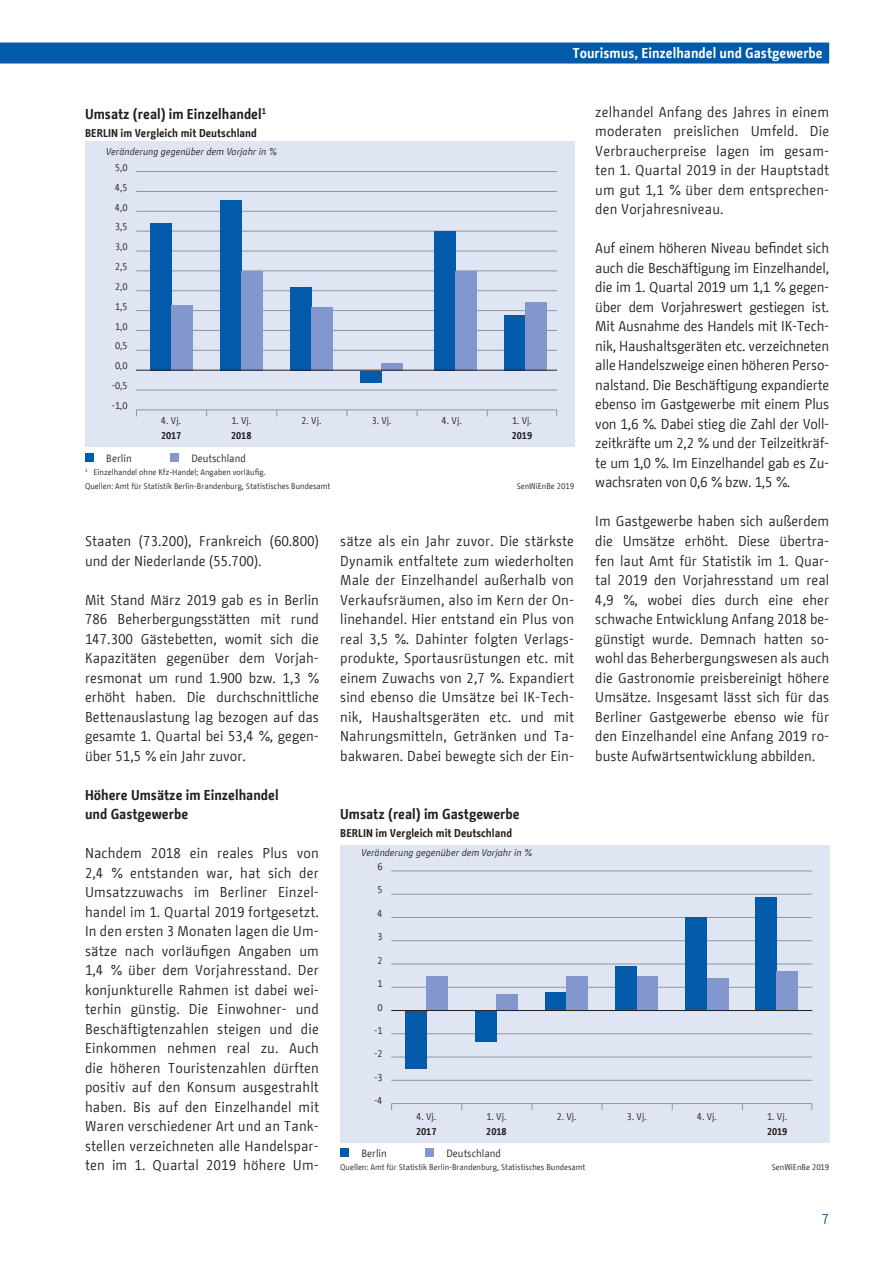
<style>
.page{position:relative;width:893px;height:1263px;background:#fff}
.page>*{position:absolute;margin:0;border:0;box-sizing:border-box;transform-origin:0 0}
.Fließtext{font:14.25px/19.5px "BMF Change";color:#231f20;text-align:justify}
.Überschrift_2{font:700 14.25px "BMF Change";color:#231f20}
.t1{font:700 14.25px "BMF Change";color:#fff}
.t2{font:14.25px "BMF Change";color:#015aaa}
.t3{font:700 11.25px "BMF Change";color:#231f20}
.t4{font:10.5px "BMF Change";color:#231f20}
.t5{font:9.75px/19.8px "BMF Change";color:#231f20;text-align:center}
.t6{font:italic 9.75px "BMF Change";color:#231f20}
.t7{font:700 9.75px "BMF Change";color:#231f20}
.t8{font:8.25px/13.5px "BMF Change";color:#231f20}
</style>
<div class="page">
<div style="left:10px;top:43px;width:809px;height:21px;background:#015aaa"></div>
<div style="left:85px;top:142px;width:489px;height:305px;background:#e0e5f3"></div>
<hr style="left:136px;top:409px;width:421px;height:1px;background:#939598">
<hr style="left:136px;top:390px;width:421px;height:1px;background:#939598">
<hr style="left:136px;top:350px;width:421px;height:1px;background:#939598">
<hr style="left:136px;top:330px;width:421px;height:1px;background:#939598">
<hr style="left:136px;top:310px;width:421px;height:1px;background:#939598">
<hr style="left:136px;top:290px;width:421px;height:1px;background:#939598">
<hr style="left:136px;top:270px;width:421px;height:1px;background:#939598">
<hr style="left:136px;top:251px;width:421px;height:1px;background:#939598">
<hr style="left:136px;top:231px;width:421px;height:1px;background:#939598">
<hr style="left:136px;top:211px;width:421px;height:1px;background:#939598">
<hr style="left:136px;top:191px;width:421px;height:1px;background:#939598">
<hr style="left:136px;top:171px;width:421px;height:1px;background:#939598">
<div style="left:85px;top:453px;width:9px;height:8px;background:#015aaa"></div>
<div style="left:170px;top:453px;width:9px;height:8px;background:#8197cd"></div>
<div style="left:434px;top:232px;width:21px;height:138px;background:#015aaa"></div>
<div style="left:504px;top:315px;width:22px;height:55px;background:#015aaa"></div>
<div style="left:455px;top:271px;width:22px;height:100px;background:#8197cd"></div>
<div style="left:526px;top:302px;width:21px;height:68px;background:#8197cd"></div>
<div style="left:150px;top:223px;width:21px;height:147px;background:#015aaa"></div>
<div style="left:171px;top:305px;width:21px;height:65px;background:#8197cd"></div>
<div style="left:290px;top:287px;width:21px;height:83px;background:#015aaa"></div>
<div style="left:360px;top:370px;width:22px;height:12px;background:#015aaa"></div>
<div style="left:220px;top:200px;width:21px;height:170px;background:#015aaa"></div>
<div style="left:241px;top:271px;width:22px;height:99px;background:#8197cd"></div>
<div style="left:311px;top:307px;width:22px;height:63px;background:#8197cd"></div>
<div style="left:382px;top:363px;width:21px;height:7px;background:#8197cd"></div>
<hr style="left:136px;top:370px;width:421px;height:1px;background:#231f20">
<div style="left:340px;top:845px;width:489px;height:298px;background:#e0e5f3"></div>
<hr style="left:391px;top:1103px;width:421px;height:1px;background:#939598">
<hr style="left:391px;top:1080px;width:421px;height:1px;background:#939598">
<hr style="left:391px;top:1057px;width:421px;height:1px;background:#939598">
<hr style="left:391px;top:1033px;width:421px;height:1px;background:#939598">
<hr style="left:391px;top:987px;width:421px;height:1px;background:#939598">
<hr style="left:391px;top:964px;width:421px;height:1px;background:#939598">
<hr style="left:391px;top:940px;width:421px;height:1px;background:#939598">
<hr style="left:391px;top:917px;width:421px;height:1px;background:#939598">
<hr style="left:391px;top:894px;width:421px;height:1px;background:#939598">
<hr style="left:391px;top:870px;width:421px;height:1px;background:#939598">
<div style="left:426px;top:976px;width:22px;height:35px;background:#8197cd"></div>
<div style="left:496px;top:994px;width:22px;height:17px;background:#8197cd"></div>
<div style="left:340px;top:1148px;width:9px;height:9px;background:#015aaa"></div>
<div style="left:425px;top:1148px;width:9px;height:9px;background:#8197cd"></div>
<div style="left:755px;top:897px;width:22px;height:114px;background:#015aaa"></div>
<div style="left:777px;top:971px;width:21px;height:40px;background:#8197cd"></div>
<div style="left:545px;top:992px;width:22px;height:19px;background:#015aaa"></div>
<div style="left:686px;top:918px;width:21px;height:93px;background:#015aaa"></div>
<div style="left:567px;top:976px;width:21px;height:35px;background:#8197cd"></div>
<div style="left:637px;top:976px;width:21px;height:35px;background:#8197cd"></div>
<div style="left:707px;top:978px;width:21px;height:33px;background:#8197cd"></div>
<div style="left:475px;top:1011px;width:21px;height:30px;background:#015aaa"></div>
<div style="left:615px;top:967px;width:22px;height:44px;background:#015aaa"></div>
<div style="left:405px;top:1011px;width:21px;height:58px;background:#015aaa"></div>
<hr style="left:391px;top:1010px;width:421px;height:1px;background:#231f20">
<p class="t1" style="left:572px;top:43px;width:252px">Tourismus, Einzelhandel und Gastgewerbe</p>
<p class="Fließtext" style="left:595px;top:102px;width:235px">zelhandel Anfang des Jahres in einem moderaten preislichen Umfeld. Die Verbraucherpreise lagen im gesam&shy;ten 1. Quartal 2019 in der Hauptstadt um gut 1,1 % über dem entsprechen&shy;den Vorjahresniveau.</p>
<p class="Fließtext" style="left:595px;top:239px;width:235px">Auf einem höheren Niveau befindet sich auch die Beschäftigung im Einzelhandel, die im 1. Quartal 2019 um 1,1 % gegen&shy;über dem Vorjahreswert gestiegen ist.<br>Mit Ausnahme des Handels mit IK-Tech&shy;nik, Haushaltsgeräten etc. verzeichneten alle Handelszweige einen höheren Perso&shy;nalstand. Die Beschäftigung expandierte ebenso im Gastgewerbe mit einem Plus von 1,6 %. Dabei stieg die Zahl der Voll&shy;zeitkräfte um 2,2 % und der Teilzeitkräf&shy;te um 1,0 %. Im Einzelhandel gab es Zu&shy;wachsraten von 0,6 % bzw. 1,5 %.</p>
<p class="Fließtext" style="left:595px;top:512px;width:235px">Im Gastgewerbe haben sich außerdem die Umsätze erhöht. Diese übertra&shy;fen laut Amt für Statistik im 1. Quar&shy;tal 2019 den Vorjahresstand um real 4,9 %, wobei dies durch eine eher schwache Entwicklung Anfang 2018 be&shy;günstigt wurde. Demnach hatten so&shy;wohl das Beherbergungswesen als auch die Gastronomie preisbereinigt höhere Umsätze. Insgesamt lässt sich für das Berliner Gastgewerbe ebenso wie für den Einzelhandel eine Anfang 2019 ro&shy;buste Aufwärtsentwicklung abbilden.</p>
<p class="Überschrift_2" style="left:85px;top:104px;width:183px">Umsatz (real) im Einzelhandel<sup>1</sup></p>
<p class="t3" style="left:85px;top:125px;width:173px">BERLIN im Vergleich mit Deutschland</p>
<p class="t6" style="left:106px;top:145px;width:172px">Veränderung gegenüber dem Vorjahr in %</p>
<p class="t5" style="left:112px;top:158px;width:17px">5,0<br>4,5<br>4,0<br>3,5<br>3,0<br>2,5<br>2,0<br>1,5<br>1,0<br>0,5<br>0,0 -0,5 -1,0</p>
<p class="t5" style="left:161px;top:411px;width:21px">4. Vj.</p>
<p class="t5" style="left:231px;top:411px;width:21px">1. Vj.</p>
<p class="t5" style="left:302px;top:411px;width:21px">2. Vj.</p>
<p class="t5" style="left:372px;top:411px;width:21px">3. Vj.</p>
<p class="t5" style="left:442px;top:411px;width:21px">4. Vj.</p>
<p class="t5" style="left:512px;top:411px;width:21px">1. Vj.</p>
<p class="t7" style="left:161px;top:429px;width:22px">2017</p>
<p class="t7" style="left:231px;top:429px;width:22px">2018</p>
<p class="t7" style="left:512px;top:429px;width:22px">2019</p>
<p class="t4" style="left:106px;top:450px;width:27px">Berlin</p>
<p class="t4" style="left:191px;top:450px;width:56px">Deutschland</p>
<p class="t8" style="left:85px;top:465px;width:247px"><sup>1</sup> Einzelhandel ohne Kfz-Handel; Angaben vorläufig.<br>Quellen: Amt für Statistik Berlin-Brandenburg, Statistisches Bundesamt</p>
<p class="t8" style="left:517px;top:479px;width:59px">SenWiEnBe 2019</p>
<p class="Fließtext" style="left:85px;top:531px;width:235px">Staaten (73.200), Frankreich (60.800) und der Niederlande (55.700).</p>
<p class="Fließtext" style="left:85px;top:590px;width:235px">Mit Stand März 2019 gab es in Berlin 786 Beherbergungsstätten mit rund 147.300 Gästebetten, womit sich die Kapazitäten gegenüber dem Vorjah&shy;resmonat um rund 1.900 bzw. 1,3 % erhöht haben. Die durchschnittliche Bettenauslastung lag bezogen auf das gesamte 1. Quartal bei 53,4 %, gegen&shy;über 51,5 % ein Jahr zuvor.</p>
<p class="Überschrift_2" style="left:85px;top:784px;width:195px">Höhere Umsätze im Einzelhandel</p>
<p class="Überschrift_2" style="left:85px;top:804px;width:105px">und Gastgewerbe</p>
<p class="Fließtext" style="left:85px;top:843px;width:235px">Nachdem 2018 ein reales Plus von 2,4 % entstanden war, hat sich der Umsatzzuwachs im Berliner Einzel&shy;handel im 1. Quartal 2019 fortgesetzt.<br>In den ersten 3 Monaten lagen die Um&shy;sätze nach vorläufigen Angaben um 1,4 % über dem Vorjahresstand. Der konjunkturelle Rahmen ist dabei wei&shy;terhin günstig. Die Einwohner- und Beschäftigtenzahlen steigen und die Einkommen nehmen real zu. Auch die höheren Touristenzahlen dürften positiv auf den Konsum ausgestrahlt haben. Bis auf den Einzelhandel mit Waren verschiedener Art und an Tank&shy;stellen verzeichneten alle Handelspar&shy;ten im 1. Quartal 2019 höhere Um-</p>
<p class="Fließtext" style="left:340px;top:531px;width:235px">sätze als ein Jahr zuvor. Die stärkste Dynamik entfaltete zum wiederholten Male der Einzelhandel außerhalb von Verkaufsräumen, also im Kern der On&shy;linehandel. Hier entstand ein Plus von real 3,5 %. Dahinter folgten Verlags&shy;produkte, Sportausrüstungen etc. mit einem Zuwachs von 2,7 %. Expandiert sind ebenso die Umsätze bei IK-Tech&shy;nik, Haushaltsgeräten etc. und mit Nahrungsmitteln, Getränken und Ta&shy;bakwaren. Dabei bewegte sich der Ein-</p>
<p class="Überschrift_2" style="left:340px;top:803px;width:181px">Umsatz (real) im Gastgewerbe</p>
<p class="t3" style="left:340px;top:825px;width:173px">BERLIN im Vergleich mit Deutschland</p>
<p class="t6" style="left:361px;top:846px;width:172px">Veränderung gegenüber dem Vorjahr in %</p>
<p class="t5" style="left:378px;top:857px;width:7px">6</p>
<p class="t5" style="left:378px;top:880px;width:7px">5</p>
<p class="t5" style="left:378px;top:904px;width:7px">4</p>
<p class="t5" style="left:378px;top:927px;width:7px">3</p>
<p class="t5" style="left:378px;top:950px;width:7px">2</p>
<p class="t5" style="left:378px;top:974px;width:7px">1</p>
<p class="t5" style="left:378px;top:997px;width:7px">0</p>
<p class="t5" style="left:374px;top:1021px;width:10px">-1</p>
<p class="t5" style="left:374px;top:1044px;width:10px">-2</p>
<p class="t5" style="left:374px;top:1067px;width:10px">-3</p>
<p class="t5" style="left:374px;top:1091px;width:10px">-4</p>
<p class="t5" style="left:416px;top:1107px;width:21px">4. Vj.</p>
<p class="t5" style="left:486px;top:1107px;width:21px">1. Vj.</p>
<p class="t5" style="left:557px;top:1107px;width:21px">2. Vj.</p>
<p class="t5" style="left:627px;top:1107px;width:21px">3. Vj.</p>
<p class="t5" style="left:697px;top:1107px;width:21px">4. Vj.</p>
<p class="t5" style="left:767px;top:1107px;width:21px">1. Vj.</p>
<p class="t7" style="left:416px;top:1125px;width:22px">2017</p>
<p class="t7" style="left:486px;top:1125px;width:22px">2018</p>
<p class="t7" style="left:767px;top:1125px;width:22px">2019</p>
<p class="t4" style="left:361px;top:1146px;width:27px">Berlin</p>
<p class="t4" style="left:446px;top:1146px;width:56px">Deutschland</p>
<p class="t8" style="left:340px;top:1161px;width:247px">Quellen: Amt für Statistik Berlin-Brandenburg, Statistisches Bundesamt</p>
<p class="t8" style="left:772px;top:1161px;width:59px">SenWiEnBe 2019</p>
<p class="t2" style="left:822px;top:1209px;width:9px">7</p>
</div>
